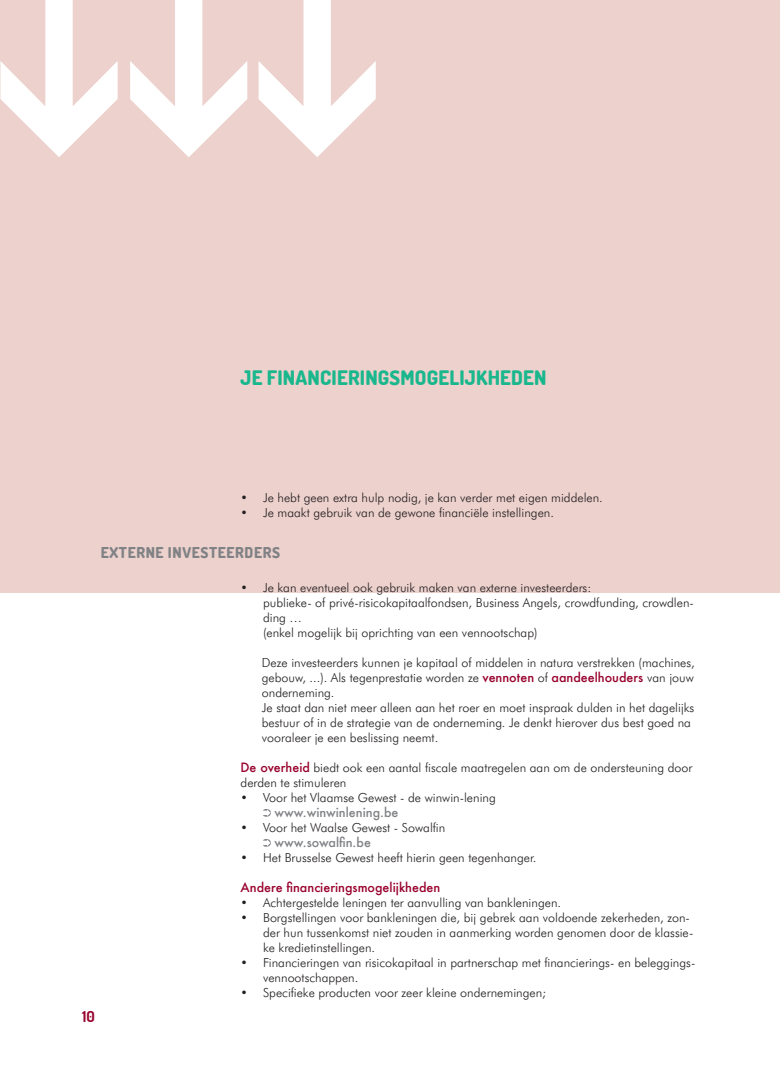
<style>
.page{position:relative;width:780px;height:1081px;background:#fff}
.page>*{position:absolute;margin:0;border:0;box-sizing:border-box;transform-origin:0 0}
.t1{font:800 20px "Dosis";letter-spacing:.01em;color:#1ab78d}
.t2{font:800 15px "Dosis";letter-spacing:.04em;color:#808285}
.t3{font:700 15px "Dosis";color:#98012d}
.t4{font:300 12.5px/15px "Futura BT";color:#231f20}
.t5{font:500 12.5px "Futura";color:#808285}
.t6{font:500 12.5px "Futura";color:#98012d}
.s1{font-family:"Futura";font-weight:500;color:#98012d}
</style>
<div class="page">
<div style="left:0;top:0;width:780px;height:592px;background:#edd1cd"></div>
<svg style="left:0;top:0;width:118px;height:157px"></svg>
<svg style="left:130px;top:0;width:117px;height:157px"></svg>
<svg style="left:258px;top:0;width:118px;height:157px"></svg>
<svg style="left:263px;top:809px;width:8px;height:7px"></svg>
<svg style="left:263px;top:839px;width:8px;height:7px"></svg>
<h1 class="t1" style="left:240px;top:364px;width:307px">JE FINANCIERINGSMOGELIJKHEDEN</h1>
<p class="t4" style="left:240px;top:489px;width:364px">• Je hebt geen extra hulp nodig, je kan verder met eigen middelen.</p>
<p class="t4" style="left:240px;top:504px;width:315px">• Je maakt gebruik van de gewone financiële instellingen.</p>
<p class="t2" style="left:101px;top:543px;width:181px">EXTERNE INVESTEERDERS</p>
<p class="t3" style="left:82px;top:1006px;width:14px">10</p>
<p class="t4" style="left:263px;top:579px;width:432px;text-indent:-22px">• Je kan eventueel ook gebruik maken van externe investeerders:<br>publieke- of privé-risicokapitaalfondsen, Business Angels, crowdfunding, crowdlen&shy;ding …<br>(enkel mogelijk bij oprichting van een vennootschap)</p>
<p class="t4" style="left:262px;top:654px;width:434px">Deze investeerders kunnen je kapitaal of middelen in natura verstrekken (machines, gebouw, ...). Als tegenprestatie worden ze <span class="s1">vennoten</span> of <span class="s1">aandeelhouders</span> van jouw onderneming.<br>Je staat dan niet meer alleen aan het roer en moet inspraak dulden in het dagelijks bestuur of in de strategie van de onderneming. Je denkt hierover dus best goed na vooraleer je een beslissing neemt.</p>
<p class="t4" style="left:240px;top:759px;width:453px"><span class="s1">De overheid</span> biedt ook een aantal fiscale maatregelen aan om de ondersteuning door derden te stimuleren</p>
<p class="t4" style="left:240px;top:789px;width:257px">• Voor het Vlaamse Gewest - de winwin-lening</p>
<p class="t5" style="left:274px;top:803px;width:125px">www.winwinlening.be</p>
<p class="t4" style="left:240px;top:819px;width:206px">• Voor het Waalse Gewest - Sowalfin</p>
<p class="t5" style="left:274px;top:833px;width:98px">www.sowalfin.be</p>
<p class="t4" style="left:240px;top:849px;width:297px">• Het Brusselse Gewest heeft hierin geen tegenhanger.</p>
<p class="t6" style="left:240px;top:878px;width:201px">Andere financieringsmogelijkheden</p>
<p class="t4" style="left:240px;top:894px;width:322px">• Achtergestelde leningen ter aanvulling van bankleningen.</p>
<p class="t4" style="left:263px;top:909px;width:432px;text-indent:-22px">• Borgstellingen voor bankleningen die, bij gebrek aan voldoende zekerheden, zon&shy;der hun tussenkomst niet zouden in aanmerking worden genomen door de klassie&shy;ke kredietinstellingen.</p>
<p class="t4" style="left:263px;top:954px;width:434px;text-indent:-22px">• Financieringen van risicokapitaal in partnerschap met financierings- en beleggings&shy;vennootschappen.</p>
<p class="t4" style="left:240px;top:984px;width:307px">• Specifieke producten voor zeer kleine ondernemingen;</p>
</div>
